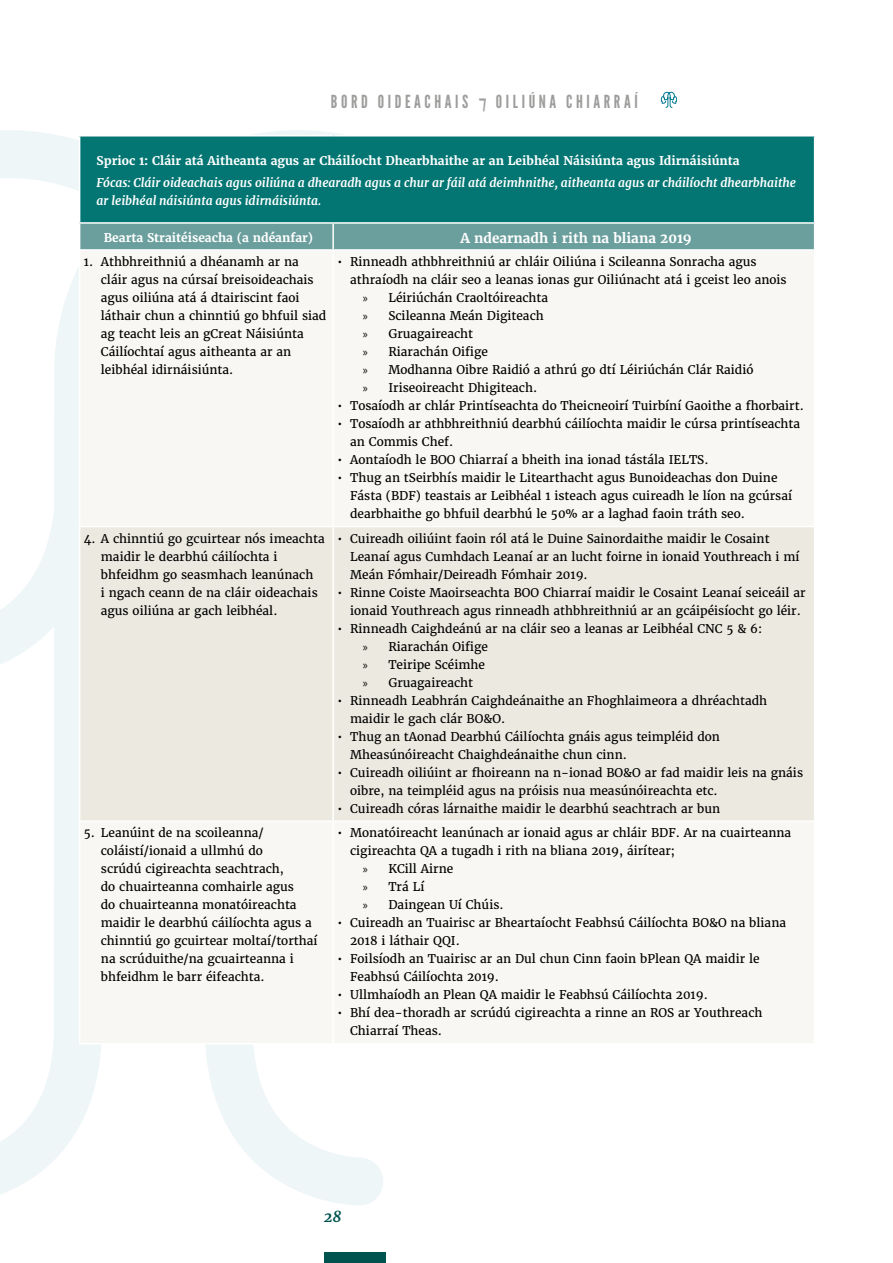
<style>
.page{position:relative;width:893px;height:1263px;background:#fff}
.page>*{position:absolute;margin:0;border:0;box-sizing:border-box;transform-origin:0 0}
.t1{font:18px "League Gothic";letter-spacing:.2em;color:#9d9d9c}
.t2{font:italic 700 15px "Merriweather";color:#00534f}
.t3{font:700 13.5px "Merriweather";color:#fff}
.t4{font:12px/18px "Merriweather";color:#000}
.t5{font:italic 700 12px/18px "Merriweather";color:#fff}
.t6{font:700 12px "Merriweather";color:#fff}
.s1{font-family:"Helvetica Neue";font-weight:700}
.s2{font-family:"Myriad Pro"}
</style>
<div class="page">
<div style="left:324px;top:1252px;width:61px;height:11px;background:#00534f"></div>
<svg style="left:661px;top:92px;width:16px;height:16px"></svg>
<svg style="left:0;top:130px;width:383px;height:1075px"></svg>
<div style="left:80px;top:136px;width:735px;height:87px;background:#037673"></div>
<div style="left:80px;top:251px;width:734px;height:792px;background:#f8f7f3"></div>
<div style="left:80px;top:527px;width:734px;height:293px;background:#eceae0"></div>
<hr style="left:79px;top:135px;width:254px;height:2px;background:#fff">
<hr style="left:79px;top:137px;width:1px;height:85px;background:#fff">
<hr style="left:333px;top:135px;width:482px;height:2px;background:#fff">
<hr style="left:814px;top:137px;width:1px;height:85px;background:#fff">
<hr style="left:79px;top:222px;width:254px;height:2px;background:#fff">
<hr style="left:333px;top:222px;width:482px;height:2px;background:#fff">
<div style="left:79px;top:223px;width:736px;height:26px;background:#6b9f9d"></div>
<hr style="left:79px;top:249px;width:254px;height:2px;background:#fff">
<hr style="left:79px;top:251px;width:1px;height:275px;background:#fff">
<hr style="left:333px;top:249px;width:482px;height:2px;background:#fff">
<hr style="left:332px;top:251px;width:2px;height:275px;background:#fff">
<hr style="left:79px;top:526px;width:254px;height:1px;background:#fff">
<hr style="left:79px;top:527px;width:1px;height:293px;background:#fff">
<hr style="left:333px;top:526px;width:482px;height:1px;background:#fff">
<hr style="left:332px;top:527px;width:2px;height:293px;background:#fff">
<hr style="left:79px;top:820px;width:254px;height:2px;background:#fff">
<hr style="left:79px;top:822px;width:1px;height:221px;background:#fff">
<hr style="left:333px;top:820px;width:482px;height:2px;background:#fff">
<hr style="left:332px;top:822px;width:2px;height:221px;background:#fff">
<hr style="left:79px;top:1043px;width:254px;height:1px;background:#fff">
<hr style="left:333px;top:1043px;width:482px;height:1px;background:#fff">
<h1 class="t1" style="left:331px;top:91px;width:308px">BORD OIDEACHAIS <span class="s1">⁊</span> OILIÚNA CHIARRAÍ</h1>
<p class="t6" style="left:97px;top:153px;width:645px">Sprioc 1: Cláir atá Aitheanta agus ar Cháilíocht Dhearbhaithe ar an Leibhéal Náisiúnta agus Idirnáisiúnta</p>
<p class="t5" style="left:97px;top:174px;width:701px">Fócas: Cláir oideachais agus oiliúna a dhearadh agus a chur ar fáil atá deimhnithe, aitheanta agus ar cháilíocht dhearbhaithe ar leibhéal náisiúnta agus idirnáisiúnta.</p>
<p class="t6" style="left:104px;top:230px;width:211px">Bearta Straitéiseacha (a ndéanfar)</p>
<p class="t3" style="left:460px;top:230px;width:233px">A ndearnadh i rith na bliana 2019</p>
<p class="t4" style="left:101px;top:253px;width:227px;text-indent:-17px">1. Athbhreithniú a dhéanamh ar na cláir agus na cúrsaí breisoideachais agus oiliúna atá á dtairiscint faoi láthair chun a chinntiú go bhfuil siad ag teacht leis an gCreat Náisiúnta Cáilíochtaí agus aitheanta ar an leibhéal idirnáisiúnta.</p>
<p class="t4" style="left:337px;top:253px;width:421px">• Rinneadh athbhreithniú ar chláir Oiliúna i Scileanna Sonracha agus</p>
<p class="t4" style="left:350px;top:271px;width:438px">athraíodh na cláir seo a leanas ionas gur Oiliúnacht atá i gceist leo anois</p>
<p class="t4" style="left:363px;top:289px;width:187px"><span class="s2">»</span> Léiriúchán Craoltóireachta</p>
<p class="t4" style="left:363px;top:307px;width:182px"><span class="s2">»</span> Scileanna Meán Digiteach</p>
<p class="t4" style="left:363px;top:325px;width:112px"><span class="s2">»</span> Gruagaireacht</p>
<p class="t4" style="left:363px;top:343px;width:127px"><span class="s2">»</span> Riarachán Oifige</p>
<p class="t4" style="left:363px;top:361px;width:392px"><span class="s2">»</span> Modhanna Oibre Raidió a athrú go dtí Léiriúchán Clár Raidió</p>
<p class="t4" style="left:363px;top:379px;width:176px"><span class="s2">»</span> Iriseoireacht Dhigiteach.</p>
<p class="t4" style="left:337px;top:397px;width:468px">• Tosaíodh ar chlár Printíseachta do Theicneoirí Tuirbíní Gaoithe a fhorbairt.</p>
<p class="t4" style="left:350px;top:415px;width:452px;text-indent:-13px">• Tosaíodh ar athbhreithniú dearbhú cáilíochta maidir le cúrsa printíseachta an Commis Chef.</p>
<p class="t4" style="left:337px;top:451px;width:373px">• Aontaíodh le BOO Chiarraí a bheith ina ionad tástála IELTS.</p>
<p class="t4" style="left:350px;top:469px;width:443px;text-indent:-13px">• Thug an tSeirbhís maidir le Litearthacht agus Bunoideachas don Duine<br>Fásta (BDF) teastais ar Leibhéal 1 isteach agus cuireadh le líon na gcúrsaí dearbhaithe go bhfuil dearbhú le 50% ar a laghad faoin tráth seo.</p>
<p class="t4" style="left:101px;top:529px;width:225px;text-indent:-17px">4. A chinntiú go gcuirtear nós imeachta maidir le dearbhú cáilíochta i bhfeidhm go seasmhach leanúnach<br>i ngach ceann de na cláir oideachais agus oiliúna ar gach leibhéal.</p>
<p class="t4" style="left:350px;top:529px;width:451px;text-indent:-13px">• Cuireadh oiliúint faoin ról atá le Duine Sainordaithe maidir le Cosaint<br>Leanaí agus Cumhdach Leanaí ar an lucht foirne in ionaid Youthreach i mí<br>Meán Fómhair/Deireadh Fómhair 2019.</p>
<p class="t4" style="left:350px;top:583px;width:457px;text-indent:-13px">• Rinne Coiste Maoirseachta BOO Chiarraí maidir le Cosaint Leanaí seiceáil ar ionaid Youthreach agus rinneadh athbhreithniú ar an gcáipéisíocht go léir.</p>
<p class="t4" style="left:363px;top:619px;width:401px;text-indent:-26px">• Rinneadh Caighdeánú ar na cláir seo a leanas ar Leibhéal CNC 5 &amp; 6: <span class="s2">»</span> Riarachán Oifige<br><span class="s2">»</span> Teiripe Scéimhe<br><span class="s2">»</span> Gruagaireacht</p>
<p class="t4" style="left:350px;top:691px;width:419px;text-indent:-13px">• Rinneadh Leabhrán Caighdeánaithe an Fhoghlaimeora a dhréachtadh maidir le gach clár BO&amp;O.</p>
<p class="t4" style="left:350px;top:727px;width:371px;text-indent:-13px">• Thug an tAonad Dearbhú Cáilíochta gnáis agus teimpléid don<br>Mheasúnóireacht Chaighdeánaithe chun cinn.</p>
<p class="t4" style="left:350px;top:763px;width:454px;text-indent:-13px">• Cuireadh oiliúint ar fhoireann na n-ionad BO&amp;O ar fad maidir leis na gnáis oibre, na teimpléid agus na próisis nua measúnóireachta etc.</p>
<p class="t4" style="left:337px;top:799px;width:384px">• Cuireadh córas lárnaithe maidir le dearbhú seachtrach ar bun</p>
<p class="t4" style="left:101px;top:824px;width:218px;text-indent:-17px">5. Leanúint de na scoileanna/ coláistí/ionaid a ullmhú do<br>scrúdú cigireachta seachtrach,<br>do chuairteanna comhairle agus<br>do chuairteanna monatóireachta maidir le dearbhú cáilíochta agus a chinntiú go gcuirtear moltaí/torthaí na scrúduithe/na gcuairteanna i bhfeidhm le barr éifeachta.</p>
<p class="t4" style="left:337px;top:824px;width:455px">• Monatóireacht leanúnach ar ionaid agus ar chláir BDF. Ar na cuairteanna</p>
<p class="t4" style="left:350px;top:842px;width:326px">cigireachta QA a tugadh i rith na bliana 2019, áirítear;</p>
<p class="t4" style="left:363px;top:860px;width:92px"><span class="s2">»</span> KCill Airne</p>
<p class="t4" style="left:363px;top:878px;width:63px"><span class="s2">»</span> Trá Lí</p>
<p class="t4" style="left:363px;top:896px;width:142px"><span class="s2">»</span> Daingean Uí Chúis.</p>
<p class="t4" style="left:350px;top:914px;width:437px;text-indent:-13px">• Cuireadh an Tuairisc ar Bheartaíocht Feabhsú Cáilíochta BO&amp;O na bliana<br>2018 i láthair QQI.</p>
<p class="t4" style="left:350px;top:950px;width:411px;text-indent:-13px">• Foilsíodh an Tuairisc ar an Dul chun Cinn faoin bPlean QA maidir le<br>Feabhsú Cáilíochta 2019.</p>
<p class="t4" style="left:337px;top:986px;width:372px">• Ullmhaíodh an Plean QA maidir le Feabhsú Cáilíochta 2019.</p>
<p class="t4" style="left:350px;top:1004px;width:414px;text-indent:-13px">• Bhí dea-thoradh ar scrúdú cigireachta a rinne an ROS ar Youthreach<br>Chiarraí Theas.</p>
<p class="t2" style="left:324px;top:1208px;width:19px">28</p>
</div>
